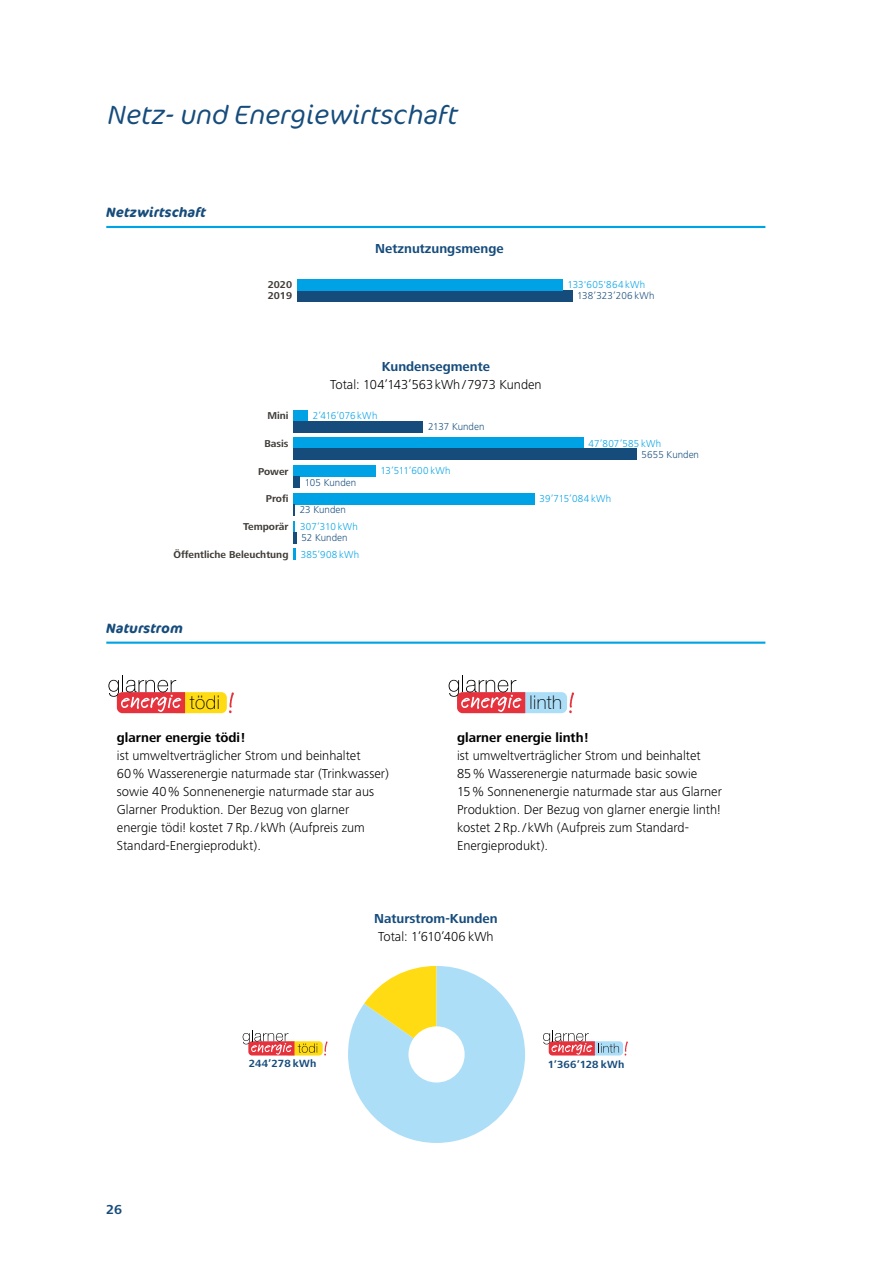
<style>
.page{position:relative;width:893px;height:1263px;background:#fff}
.page>*{position:absolute;margin:0;border:0;box-sizing:border-box;transform-origin:0 0}
.t1{font:italic 300 27px "Cocon OT";color:#164c7c}
.t2{font:100 19.05px "Helvetica Neue LT Pro";letter-spacing:.02em;color:#000}
.t3{font:300 13.5px/18.1px "Frutiger Next LT";color:#000}
.t4{font:700 13.5px "Frutiger Next LT";color:#164c7c}
.t5{font:700 13.5px "Frutiger Next LT";color:#000}
.t6{font:italic 700 13.5px "Cocon OT";color:#164c7c}
.t7{font:700 10.8px "Frutiger Next LT";letter-spacing:.02em;color:#164c7c}
.t8{font:300 10.35px "Frutiger Next LT";letter-spacing:.03em;color:#00a2e6}
.t9{font:700 10.35px "Frutiger Next LT";color:#413c38}
.t10{font:300 10.35px "Frutiger Next LT";color:#164c7c}
.t11{font:300 10.35px "Frutiger Next LT";letter-spacing:.02em;color:#164c7c}
.t12{font:300 10.35px "Frutiger Next LT";letter-spacing:-.005em;color:#00a2e6}
.t13{font:300 10.35px "Frutiger Next LT";letter-spacing:.01em;color:#00a2e6}
</style>
<div class="page">
<div style="left:171px;top:692px;width:56px;height:21px;background:#ffdb14;border-radius:6px"></div>
<svg style="left:108px;top:675px;width:77px;height:38px"></svg>
<svg style="left:229px;top:692px;width:5px;height:21px"></svg>
<div style="left:511px;top:692px;width:56px;height:21px;background:#addef8;border-radius:6px"></div>
<svg style="left:449px;top:675px;width:76px;height:38px"></svg>
<svg style="left:569px;top:692px;width:5px;height:21px"></svg>
<svg style="left:348px;top:966px;width:177px;height:177px"></svg>
<div style="left:408px;top:1026px;width:57px;height:56px;background:#fff;border-radius:50%"></div>
<div style="left:585px;top:1041px;width:38px;height:14px;background:#addef8;border-radius:4px"></div>
<svg style="left:625px;top:1041px;width:3px;height:14px"></svg>
<svg style="left:543px;top:1030px;width:76px;height:25px"></svg>
<div style="left:285px;top:1041px;width:38px;height:14px;background:#ffdb14;border-radius:4px"></div>
<svg style="left:324px;top:1041px;width:3px;height:14px"></svg>
<svg style="left:243px;top:1030px;width:75px;height:25px"></svg>
<svg style="left:293px;top:521px;width:2px;height:11px"></svg>
<hr style="left:293px;top:532px;width:4px;height:11px;background:#164c7c">
<div style="left:293px;top:493px;width:241px;height:11px;background:#00a2e6"></div>
<svg style="left:293px;top:504px;width:2px;height:11px"></svg>
<div style="left:293px;top:466px;width:82px;height:11px;background:#00a2e6"></div>
<div style="left:293px;top:477px;width:7px;height:11px;background:#164c7c"></div>
<div style="left:293px;top:438px;width:291px;height:11px;background:#00a2e6"></div>
<div style="left:293px;top:449px;width:344px;height:11px;background:#164c7c"></div>
<div style="left:293px;top:410px;width:15px;height:11px;background:#00a2e6"></div>
<svg style="left:293px;top:549px;width:3px;height:11px"></svg>
<div style="left:293px;top:421px;width:130px;height:11px;background:#164c7c"></div>
<div style="left:297px;top:290px;width:275px;height:12px;background:#164c7c"></div>
<div style="left:297px;top:279px;width:266px;height:11px;background:#00a2e6"></div>
<hr style="left:106px;top:226px;width:659px;height:2px;background:#00a2e6">
<hr style="left:106px;top:642px;width:659px;height:2px;background:#00a2e6">
<h1 class="t1" style="left:106px;top:100px;width:351px">Netz- und Energiewirtschaft</h1>
<p class="t6" style="left:106px;top:204px;width:101px">Netzwirtschaft</p>
<p class="t4" style="left:375px;top:241px;width:130px">Netznutzungsmenge</p>
<p class="t9" style="left:268px;top:279px;width:26px">2020</p>
<p class="t8" style="left:568px;top:279px;width:79px">133'605'864 kWh</p>
<p class="t9" style="left:268px;top:290px;width:26px">2019</p>
<p class="t11" style="left:577px;top:290px;width:79px">138’323’206 kWh</p>
<p class="t4" style="left:382px;top:359px;width:110px">Kundensegmente</p>
<p class="t3" style="left:330px;top:375px;width:213px">Total: 104’143’563kWh/7973 Kunden</p>
<p class="t9" style="left:267px;top:410px;width:23px">Mini</p>
<p class="t12" style="left:313px;top:410px;width:66px">2’416’076 kWh</p>
<p class="t9" style="left:264px;top:438px;width:26px">Basis</p>
<p class="t10" style="left:428px;top:421px;width:58px">2137 Kunden</p>
<p class="t9" style="left:258px;top:465px;width:32px">Power</p>
<p class="t9" style="left:266px;top:493px;width:24px">Profi</p>
<p class="t10" style="left:305px;top:476px;width:53px">105 Kunden</p>
<p class="t8" style="left:380px;top:465px;width:72px">13’511’600 kWh</p>
<p class="t8" style="left:589px;top:438px;width:74px">47’807’585 kWh</p>
<p class="t10" style="left:642px;top:449px;width:59px">5655 Kunden</p>
<p class="t8" style="left:539px;top:493px;width:73px">39’715’084 kWh</p>
<p class="t9" style="left:243px;top:521px;width:47px">Temporär</p>
<p class="t9" style="left:173px;top:548px;width:117px">Öffentliche Beleuchtung</p>
<p class="t10" style="left:300px;top:504px;width:48px">23 Kunden</p>
<p class="t10" style="left:301px;top:532px;width:48px">52 Kunden</p>
<p class="t8" style="left:301px;top:548px;width:60px">385’908 kWh</p>
<p class="t13" style="left:300px;top:521px;width:59px">307’310 kWh</p>
<p class="t6" style="left:106px;top:620px;width:78px">Naturstrom</p>
<h2 class="t2" style="left:190px;top:691px;width:31px">tödi</h2>
<p class="t5" style="left:117px;top:730px;width:130px">glarner energie tödi!</p>
<p class="t3" style="left:117px;top:746px;width:274px">ist umweltverträglicher Strom und beinhaltet 60% Wasserenergie naturmade star (Trinkwasser) sowie 40% Sonnenenergie naturmade star aus Glarner Produktion. Der Bezug von glarner energie tödi! kostet 7Rp./ kWh (Aufpreis zum Standard-Energieprodukt).</p>
<h2 class="t2" style="left:530px;top:691px;width:34px">linth</h2>
<p class="t5" style="left:457px;top:730px;width:133px">glarner energie linth!</p>
<p class="t3" style="left:457px;top:746px;width:266px">ist umweltverträglicher Strom und beinhaltet 85% Wasserenergie naturmade basic sowie 15% Sonnenenergie naturmade star aus Glarner Produktion. Der Bezug von glarner energie linth! kostet 2Rp./ kWh (Aufpreis zum Standard-Energieprodukt).</p>
<p class="t4" style="left:106px;top:1202px;width:17px">26</p>
<p class="t7" style="left:249px;top:1057px;width:69px">244’278 kWh</p>
<p class="t4" style="left:374px;top:911px;width:125px">Naturstrom-Kunden</p>
<p class="t3" style="left:378px;top:928px;width:117px">Total: 1’610’406 kWh</p>
<p class="t7" style="left:548px;top:1058px;width:78px">1’366’128 kWh</p>
</div>
